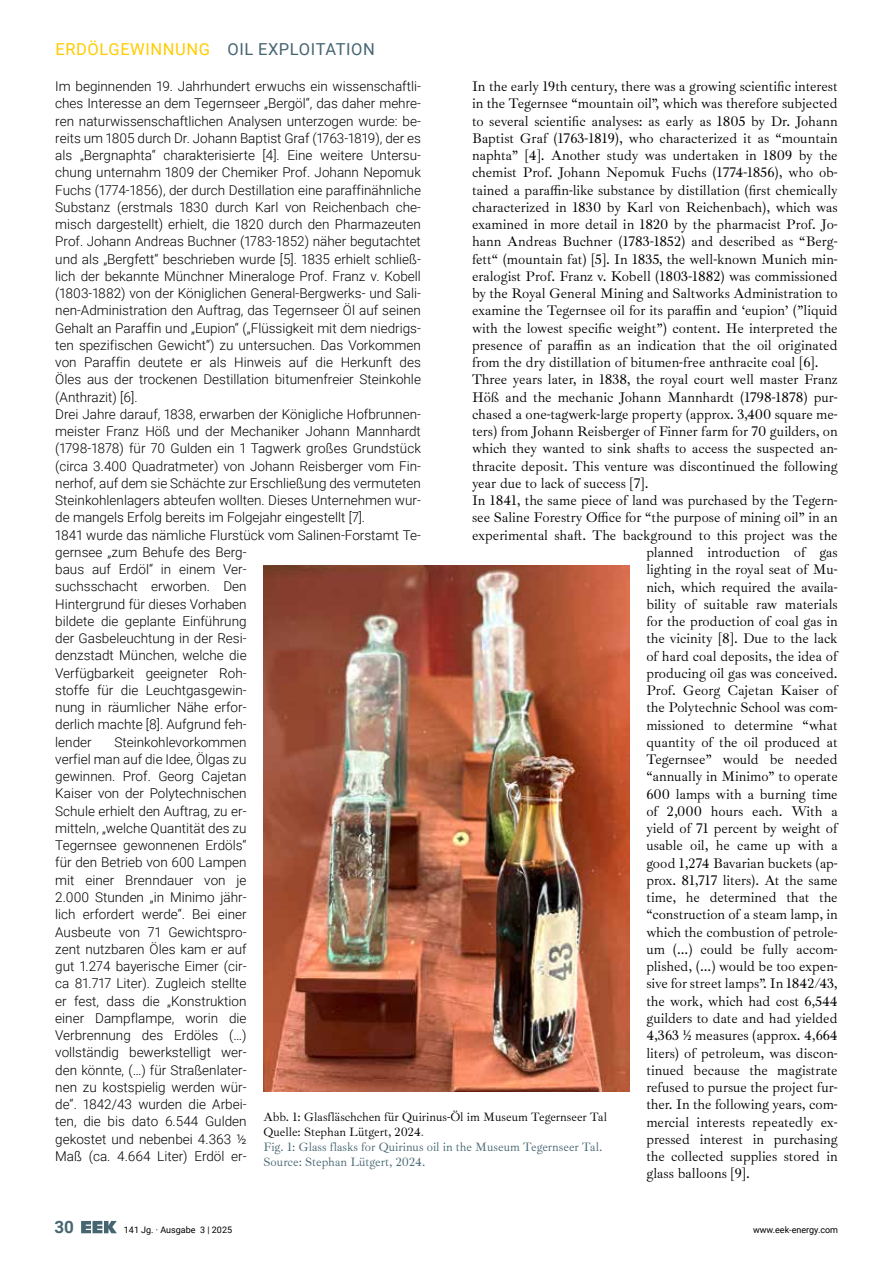
<style>
.page{position:relative;width:893px;height:1263px;background:#fff}
.page>*{position:absolute;margin:0;border:0;box-sizing:border-box;transform-origin:0 0}
.t1{font:700 17.1px "Roboto";color:#466571}
.t2{font:16.5px "Roboto";letter-spacing:.035em;color:#466571}
.t3{font:14.25px "Ibarra Real Nova";color:#000}
.t4{font:300 13.5px/17.2px "Roboto";color:#000}
.t5{font:12.3px/15px "Ibarra Real Nova";color:#466571}
.t6{font:9px "Roboto";color:#000}
.s1{color:#fc0}
.s2{color:#010202}
</style>
<div class="page">
<svg style="left:81px;top:1221px;width:36px;height:12px"></svg>
<img style="left:264px;top:566px;width:365px;height:525px">
<p class="t2" style="left:56px;top:37px;width:321px"><span class="s1">ERDÖLGEWINNUNG</span> OIL EXPLOITATION</p>
<p class="t4" style="left:55px;top:77px;width:367px">Im beginnenden 19. Jahrhundert erwuchs ein wissenschaftli&shy;ches Interesse an dem Tegernseer „Bergöl“, das daher mehre&shy;ren naturwissenschaftlichen Analysen unterzogen wurde: be&shy;reits um 1805 durch Dr. Johann Baptist Graf (1763-1819), der es als „Bergnaphta“ charakterisierte [4]. Eine weitere Untersu&shy;chung unternahm 1809 der Chemiker Prof. Johann Nepomuk Fuchs (1774-1856), der durch Destillation eine paraffinähnliche Substanz (erstmals 1830 durch Karl von Reichenbach che&shy;misch dargestellt) erhielt, die 1820 durch den Pharmazeuten Prof. Johann Andreas Buchner (1783-1852) näher begutachtet und als „Bergfett“ beschrieben wurde [5]. 1835 erhielt schließ&shy;lich der bekannte Münchner Mineraloge Prof. Franz v. Kobell (1803-1882) von der Königlichen General-Bergwerks- und Sali&shy;nen-Administration den Auftrag, das Tegernseer Öl auf seinen Gehalt an Paraffin und „Eupion“ („Flüssigkeit mit dem niedrigs&shy;ten spezifischen Gewicht“) zu untersuchen. Das Vorkommen von Paraffin deutete er als Hinweis auf die Herkunft des Öles aus der trockenen Destillation bitumenfreier Steinkohle (Anthrazit) [6].<br>Drei Jahre darauf, 1838, erwarben der Königliche Hofbrunnen&shy;meister Franz Höß und der Mechaniker Johann Mannhardt (1798-1878) für 70 Gulden ein 1 Tagwerk großes Grundstück (circa 3.400 Quadratmeter) von Johann Reisberger vom Fin&shy;nerhof, auf dem sie Schächte zur Erschließung des vermuteten Steinkohlenlagers abteufen wollten. Dieses Unternehmen wur&shy;de mangels Erfolg bereits im Folgejahr eingestellt [7].<br>1841 wurde das nämliche Flurstück vom Salinen-Forstamt Te&shy;gernsee „zum Behufe des Berg-<br>baus auf Erdöl“ in einem Ver-<br>suchsschacht erworben. Den<br>Hintergrund für dieses Vorhaben<br>bildete die geplante Einführung<br>der Gasbeleuchtung in der Resi-<br>denzstadt München, welche die<br>Verfügbarkeit geeigneter Roh-<br>stoffe für die Leuchtgasgewin-<br>nung in räumlicher Nähe erfor-<br>derlich machte [8]. Aufgrund feh-<br>lender</p>
<p class="t3" style="left:472px;top:78px;width:367px">In the early 19th century, there was a growing scientific interest</p>
<p class="t3" style="left:472px;top:96px;width:367px">in the Tegernsee “mountain oil”, which was therefore subjected</p>
<p class="t3" style="left:472px;top:113px;width:367px">to several scientific analyses: as early as 1805 by Dr. Johann</p>
<p class="t3" style="left:472px;top:130px;width:367px">Baptist Graf (1763-1819), who characterized it as “mountain</p>
<p class="t3" style="left:472px;top:147px;width:367px">naphta” [4]. Another study was undertaken in 1809 by the</p>
<p class="t3" style="left:472px;top:165px;width:367px">chemist Prof. Johann Nepomuk Fuchs (1774-1856), who ob-</p>
<p class="t3" style="left:472px;top:182px;width:367px">tained a paraffin-like substance by distillation (first chemically</p>
<p class="t3" style="left:472px;top:199px;width:367px">characterized in 1830 by Karl von Reichenbach), which was</p>
<p class="t3" style="left:472px;top:216px;width:367px">examined in more detail in 1820 by the pharmacist Prof. Jo-</p>
<p class="t3" style="left:472px;top:234px;width:367px">hann Andreas Buchner (1783-1852) and described as “Berg-</p>
<p class="t3" style="left:472px;top:251px;width:367px">fett“ (mountain fat) [5]. In 1835, the well-known Munich min-</p>
<p class="t3" style="left:472px;top:268px;width:367px">eralogist Prof. Franz v. Kobell (1803-1882) was commissioned</p>
<p class="t3" style="left:472px;top:286px;width:367px">by the Royal General Mining and Saltworks Administration to</p>
<p class="t3" style="left:472px;top:303px;width:367px">examine the Tegernsee oil for its paraffin and ‘eupion’ (”liquid</p>
<p class="t3" style="left:472px;top:320px;width:367px">with the lowest specific weight”) content. He interpreted the</p>
<p class="t3" style="left:472px;top:337px;width:367px">presence of paraffin as an indication that the oil originated</p>
<p class="t3" style="left:472px;top:355px;width:348px">from the dry distillation of bitumen-free anthracite coal [6].</p>
<p class="t3" style="left:472px;top:372px;width:367px">Three years later, in 1838, the royal court well master Franz</p>
<p class="t3" style="left:472px;top:389px;width:367px">Höß and the mechanic Johann Mannhardt (1798-1878) pur-</p>
<p class="t3" style="left:472px;top:406px;width:367px">chased a one-tagwerk-large property (approx. 3,400 square me-</p>
<p class="t3" style="left:472px;top:424px;width:367px">ters) from Johann Reisberger of Finner farm for 70 guilders, on</p>
<p class="t3" style="left:472px;top:441px;width:367px">which they wanted to sink shafts to access the suspected an-</p>
<p class="t3" style="left:472px;top:458px;width:367px">thracite deposit. This venture was discontinued the following</p>
<p class="t3" style="left:472px;top:475px;width:178px">year due to lack of success [7].</p>
<p class="t3" style="left:472px;top:493px;width:367px">In 1841, the same piece of land was purchased by the Tegern-</p>
<p class="t3" style="left:472px;top:510px;width:367px">see Saline Forestry Office for “the purpose of mining oil” in an</p>
<p class="t3" style="left:472px;top:527px;width:367px">experimental shaft. The background to this project was the</p>
<p class="t3" style="left:646px;top:544px;width:193px">planned introduction of gas</p>
<p class="t3" style="left:646px;top:562px;width:193px">lighting in the royal seat of Mu-</p>
<p class="t3" style="left:646px;top:579px;width:193px">nich, which required the availa-</p>
<p class="t3" style="left:646px;top:596px;width:193px">bility of suitable raw materials</p>
<p class="t3" style="left:646px;top:613px;width:193px">for the production of coal gas in</p>
<p class="t3" style="left:646px;top:631px;width:193px">the vicinity [8]. Due to the lack</p>
<p class="t3" style="left:646px;top:648px;width:193px">of hard coal deposits, the idea of</p>
<p class="t3" style="left:646px;top:665px;width:193px">producing oil gas was conceived.</p>
<p class="t3" style="left:646px;top:682px;width:193px">Prof. Georg Cajetan Kaiser of</p>
<p class="t3" style="left:646px;top:700px;width:193px">the Polytechnic School was com-</p>
<p class="t3" style="left:646px;top:717px;width:193px">missioned to determine “what</p>
<p class="t3" style="left:646px;top:734px;width:193px">quantity of the oil produced at</p>
<p class="t3" style="left:646px;top:751px;width:193px">Tegernsee” would be needed</p>
<p class="t3" style="left:646px;top:769px;width:193px">“annually in Minimo” to operate</p>
<p class="t3" style="left:646px;top:786px;width:193px">600 lamps with a burning time</p>
<p class="t3" style="left:646px;top:803px;width:193px">of 2,000 hours each. With a</p>
<p class="t3" style="left:646px;top:820px;width:193px">yield of 71 percent by weight of</p>
<p class="t3" style="left:646px;top:838px;width:193px">usable oil, he came up with a</p>
<p class="t3" style="left:646px;top:855px;width:193px">good 1,274 Bavarian buckets (ap-</p>
<p class="t3" style="left:646px;top:872px;width:193px">prox. 81,717 liters). At the same</p>
<p class="t3" style="left:646px;top:890px;width:193px">time, he determined that the</p>
<p class="t3" style="left:646px;top:907px;width:193px">“construction of a steam lamp, in</p>
<p class="t3" style="left:646px;top:924px;width:193px">which the combustion of petrole-</p>
<p class="t3" style="left:646px;top:941px;width:193px">um (...) could be fully accom-</p>
<p class="t3" style="left:646px;top:959px;width:193px">plished, (...) would be too expen-</p>
<p class="t3" style="left:646px;top:976px;width:193px">sive for street lamps”. In 1842/43,</p>
<p class="t3" style="left:646px;top:993px;width:193px">the work, which had cost 6,544</p>
<p class="t3" style="left:646px;top:1010px;width:193px">guilders to date and had yielded</p>
<p class="t3" style="left:646px;top:1028px;width:193px">4,363 ½ measures (approx. 4,664</p>
<p class="t3" style="left:646px;top:1045px;width:193px">liters) of petroleum, was discon-</p>
<p class="t3" style="left:646px;top:1062px;width:193px">tinued because the magistrate</p>
<p class="t3" style="left:646px;top:1079px;width:193px">refused to pursue the project fur-</p>
<p class="t3" style="left:646px;top:1097px;width:193px">ther. In the following years, com-</p>
<p class="t3" style="left:646px;top:1114px;width:193px">mercial interests repeatedly ex-</p>
<p class="t3" style="left:646px;top:1131px;width:193px">pressed interest in purchasing</p>
<p class="t3" style="left:646px;top:1148px;width:193px">the collected supplies stored in</p>
<p class="t3" style="left:646px;top:1166px;width:105px">glass balloons [9].</p>
<p class="t4" style="left:55px;top:733px;width:193px;text-align:justify;text-indent:59px">Steinkohlevorkommen verfiel man auf die Idee, Ölgas zu gewinnen. Prof. Georg Cajetan Kaiser von der Polytechnischen Schule erhielt den Auftrag, zu er&shy;mitteln, „welche Quantität des zu Tegernsee gewonnenen Erdöls“ für den Betrieb von 600 Lampen mit einer Brenndauer von je 2.000 Stunden „in Minimo jähr&shy;lich erfordert werde“. Bei einer Ausbeute von 71 Gewichtspro&shy;zent nutzbaren Öles kam er auf gut 1.274 bayerische Eimer (cir&shy;ca 81.717 Liter). Zugleich stellte er fest, dass die „Konstruktion einer Dampflampe, worin die Verbrennung des Erdöles (…) vollständig bewerkstelligt wer&shy;den könnte, (…) für Straßenlater&shy;nen zu kostspielig werden wür&shy;de“. 1842/43 wurden die Arbei&shy;ten, die bis dato 6.544 Gulden gekostet und nebenbei 4.363 ½ Maß (ca. 4.664 Liter) Erdöl er-</p>
<p class="t5" style="left:264px;top:1109px;width:345px"><span class="s2">Abb. 1: Glasfläschchen für Quirinus-Öl im Museum Tegernseer Tal Quelle: Stephan Lütgert, 2024</span>.<br>Fig. 1: Glass flasks for Quirinus oil in the Museum Tegernseer Tal.<br>Source: Stephan Lütgert, 2024.</p>
<p class="t1" style="left:55px;top:1215px;width:21px">30</p>
<p class="t6" style="left:124px;top:1224px;width:110px">141 Jg. · Ausgabe 3 | 2025</p>
<p class="t6" style="left:753px;top:1224px;width:87px">www.eek-energy.com</p>
</div>
